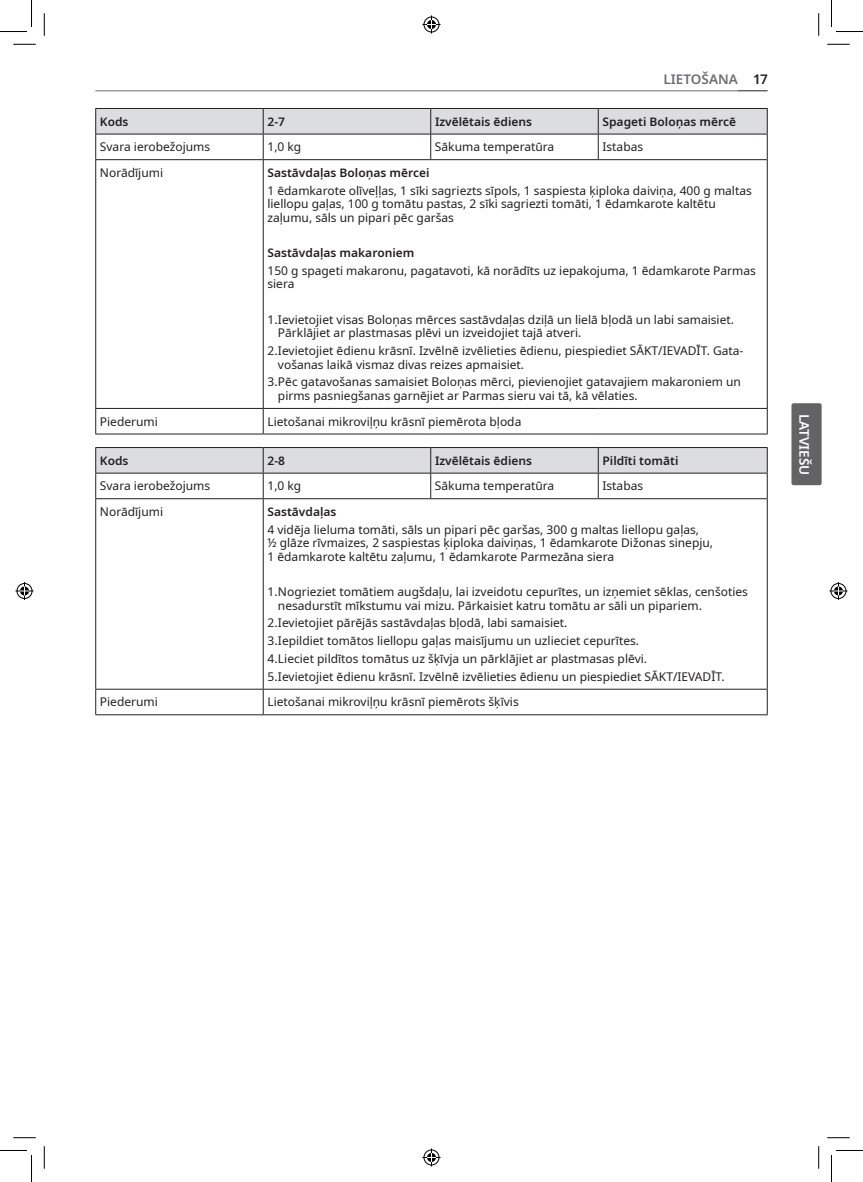
<style>
.page{position:relative;width:863px;height:1182px;background:#fff}
.page>*{position:absolute;margin:0;border:0;box-sizing:border-box;transform-origin:0 0}
.t1{font:600 13.5px "Noto Sans";color:#6c6d70}
.t2{font:600 13.5px "Noto Sans";color:#fff}
.t3{font:12px/13.5px "Noto Sans";color:#231f20}
.t4{font:600 12px "Noto Sans";color:#231f20}
.s1{color:#231f20}
</style>
<div class="page">
<hr style="left:737px;top:90px;width:30px;height:1px;background:#231f20">
<hr style="left:95px;top:90px;width:642px;height:1px;background:#6c6d70">
<div style="left:791px;top:403px;width:30px;height:82px;background:#636366;border-radius:2px"></div>
<svg style="left:95px;top:108px;width:672px;height:51px"></svg>
<hr style="left:95px;top:159px;width:168px;height:1px;background:#231f20">
<hr style="left:95px;top:160px;width:1px;height:248px;background:#231f20">
<hr style="left:263px;top:159px;width:167px;height:1px;background:#231f20">
<hr style="left:263px;top:160px;width:1px;height:248px;background:#231f20">
<hr style="left:430px;top:159px;width:168px;height:1px;background:#231f20">
<hr style="left:598px;top:159px;width:169px;height:1px;background:#231f20">
<hr style="left:766px;top:160px;width:1px;height:248px;background:#231f20">
<hr style="left:95px;top:408px;width:168px;height:1px;background:#231f20">
<svg style="left:95px;top:409px;width:1px;height:24px"></svg>
<hr style="left:263px;top:408px;width:167px;height:1px;background:#231f20">
<svg style="left:263px;top:409px;width:1px;height:24px"></svg>
<hr style="left:430px;top:408px;width:168px;height:1px;background:#231f20">
<hr style="left:598px;top:408px;width:169px;height:1px;background:#231f20">
<svg style="left:766px;top:409px;width:1px;height:24px"></svg>
<hr style="left:95px;top:433px;width:168px;height:1px;background:#231f20">
<hr style="left:263px;top:433px;width:167px;height:1px;background:#231f20">
<hr style="left:430px;top:433px;width:168px;height:1px;background:#231f20">
<hr style="left:598px;top:433px;width:169px;height:1px;background:#231f20">
<svg style="left:95px;top:447px;width:672px;height:51px"></svg>
<hr style="left:95px;top:498px;width:168px;height:1px;background:#231f20">
<hr style="left:95px;top:499px;width:1px;height:189px;background:#231f20">
<hr style="left:263px;top:498px;width:167px;height:1px;background:#231f20">
<hr style="left:263px;top:499px;width:1px;height:189px;background:#231f20">
<hr style="left:430px;top:498px;width:168px;height:1px;background:#231f20">
<hr style="left:598px;top:498px;width:169px;height:1px;background:#231f20">
<hr style="left:766px;top:499px;width:1px;height:189px;background:#231f20">
<hr style="left:95px;top:688px;width:168px;height:1px;background:#231f20">
<svg style="left:95px;top:689px;width:1px;height:25px"></svg>
<hr style="left:263px;top:688px;width:167px;height:1px;background:#231f20">
<svg style="left:263px;top:689px;width:1px;height:25px"></svg>
<hr style="left:430px;top:688px;width:168px;height:1px;background:#231f20">
<hr style="left:598px;top:688px;width:169px;height:1px;background:#231f20">
<svg style="left:766px;top:689px;width:1px;height:25px"></svg>
<hr style="left:95px;top:714px;width:168px;height:1px;background:#231f20">
<hr style="left:263px;top:714px;width:167px;height:1px;background:#231f20">
<hr style="left:430px;top:714px;width:168px;height:1px;background:#231f20">
<hr style="left:598px;top:714px;width:169px;height:1px;background:#231f20">
<svg style="left:13px;top:44px;width:23px;height:1px"></svg>
<svg style="left:827px;top:44px;width:22px;height:1px"></svg>
<svg style="left:13px;top:1137px;width:23px;height:1px"></svg>
<svg style="left:827px;top:1137px;width:22px;height:1px"></svg>
<svg style="left:44px;top:13px;width:1px;height:23px"></svg>
<svg style="left:44px;top:1146px;width:1px;height:22px"></svg>
<svg style="left:818px;top:13px;width:1px;height:23px"></svg>
<svg style="left:818px;top:1146px;width:1px;height:22px"></svg>
<svg style="left:0;top:0;width:32px;height:32px"></svg>
<svg style="left:0;top:1150px;width:32px;height:31px"></svg>
<svg style="left:831px;top:0;width:31px;height:32px"></svg>
<svg style="left:831px;top:1150px;width:31px;height:31px"></svg>
<svg style="left:422px;top:16px;width:18px;height:18px"></svg>
<svg style="left:422px;top:1148px;width:18px;height:18px"></svg>
<svg style="left:16px;top:582px;width:18px;height:18px"></svg>
<svg style="left:829px;top:582px;width:18px;height:18px"></svg>
<p class="t1" style="left:663px;top:70px;width:106px">LIETOŠANA <span class="s1">17</span></p>
<p class="t4" style="left:100px;top:113px;width:30px">Kods</p>
<p class="t4" style="left:267px;top:113px;width:19px">2-7</p>
<p class="t4" style="left:435px;top:113px;width:99px">Izvēlētais ēdiens</p>
<p class="t4" style="left:602px;top:113px;width:135px">Spageti Boloņas mērcē</p>
<p class="t3" style="left:100px;top:140px;width:112px">Svara ierobežojums</p>
<p class="t3" style="left:267px;top:140px;width:35px">1,0 kg</p>
<p class="t3" style="left:435px;top:140px;width:121px">Sākuma temperatūra</p>
<p class="t3" style="left:602px;top:140px;width:42px">Istabas</p>
<p class="t3" style="left:100px;top:166px;width:65px">Norādījumi</p>
<p class="t4" style="left:267px;top:164px;width:163px">Sastāvdaļas Boloņas mērcei</p>
<p class="t3" style="left:267px;top:184px;width:486px">1 ēdamkarote olīveļļas, 1 sīki sagriezts sīpols, 1 saspiesta ķiploka daiviņa, 400 g maltas liellopu gaļas, 100 g tomātu pastas, 2 sīki sagriezti tomāti, 1 ēdamkarote kaltētu zaļumu, sāls un pipari pēc garšas</p>
<p class="t4" style="left:267px;top:244px;width:148px">Sastāvdaļas makaroniem</p>
<p class="t3" style="left:267px;top:264px;width:490px">150 g spageti makaronu, pagatavoti, kā norādīts uz iepakojuma, 1 ēdamkarote Parmas siera</p>
<p class="t3" style="left:278px;top:313px;width:457px;text-indent:-10px">1.Ievietojiet visas Boloņas mērces sastāvdaļas dziļā un lielā bļodā un labi samaisiet.<br>Pārklājiet ar plastmasas plēvi un izveidojiet tajā atveri.</p>
<p class="t3" style="left:278px;top:344px;width:467px;text-indent:-10px">2.Ievietojiet ēdienu krāsnī. Izvēlnē izvēlieties ēdienu, piespiediet SĀKT/IEVADĪT. Gata&shy;vošanas laikā vismaz divas reizes apmaisiet.</p>
<p class="t3" style="left:278px;top:375px;width:464px;text-indent:-10px">3.Pēc gatavošanas samaisiet Boloņas mērci, pievienojiet gatavajiem makaroniem un pirms pasniegšanas garnējiet ar Parmas sieru vai tā, kā vēlaties.</p>
<p class="t3" style="left:100px;top:414px;width:59px">Piederumi</p>
<p class="t3" style="left:267px;top:414px;width:255px">Lietošanai mikroviļņu krāsnī piemērota bļoda</p>
<p class="t4" style="left:100px;top:452px;width:30px">Kods</p>
<p class="t4" style="left:267px;top:452px;width:19px">2-8</p>
<p class="t4" style="left:435px;top:452px;width:99px">Izvēlētais ēdiens</p>
<p class="t4" style="left:602px;top:452px;width:77px">Pildīti tomāti</p>
<p class="t3" style="left:100px;top:479px;width:112px">Svara ierobežojums</p>
<p class="t3" style="left:267px;top:479px;width:35px">1,0 kg</p>
<p class="t3" style="left:435px;top:479px;width:121px">Sākuma temperatūra</p>
<p class="t3" style="left:602px;top:479px;width:42px">Istabas</p>
<p class="t3" style="left:100px;top:505px;width:65px">Norādījumi</p>
<p class="t4" style="left:267px;top:503px;width:70px">Sastāvdaļas</p>
<p class="t3" style="left:267px;top:522px;width:447px">4 vidēja lieluma tomāti, sāls un pipari pēc garšas, 300 g maltas liellopu gaļas,<br>½ glāze rīvmaizes, 2 saspiestas ķiploka daiviņas, 1 ēdamkarote Dižonas sinepju,<br>1 ēdamkarote kaltētu zaļumu, 1 ēdamkarote Parmezāna siera</p>
<p class="t3" style="left:278px;top:585px;width:471px;text-indent:-10px">1.Nogrieziet tomātiem augšdaļu, lai izveidotu cepurītes, un izņemiet sēklas, cenšoties nesadurstīt mīkstumu vai mizu. Pārkaisiet katru tomātu ar sāli un pipariem.</p>
<p class="t3" style="left:267px;top:614px;width:458px;line-height:17.7px">2.Ievietojiet pārējās sastāvdaļas bļodā, labi samaisiet.<br>3.Iepildiet tomātos liellopu gaļas maisījumu un uzlieciet cepurītes.<br>4.Lieciet pildītos tomātus uz šķīvja un pārklājiet ar plastmasas plēvi.<br>5.Ievietojiet ēdienu krāsnī. Izvēlnē izvēlieties ēdienu un piespiediet SĀKT/IEVADĪT.</p>
<p class="t3" style="left:100px;top:695px;width:59px">Piederumi</p>
<p class="t3" style="left:267px;top:695px;width:253px">Lietošanai mikroviļņu krāsnī piemērots šķīvis</p>
<p class="t2" style="left:813px;top:413px;width:63px;rotate:90deg">LATVIEŠU</p>
</div>
